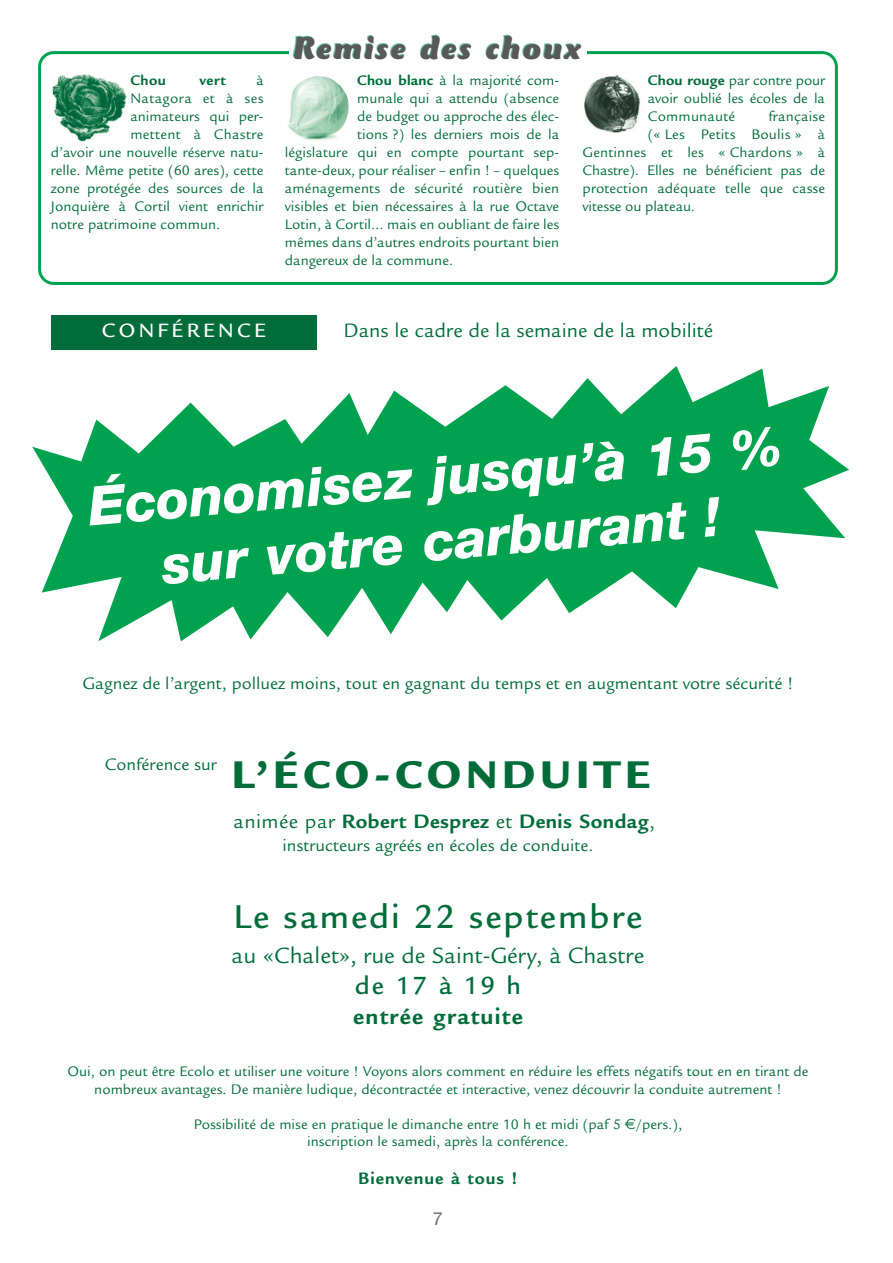
<style>
.page{position:relative;width:893px;height:1263px;background:#fff}
.page>*{position:absolute;margin:0;border:0;box-sizing:border-box;transform-origin:0 0}
.t1{font:italic 800 54px/64.8px "Helvetica Neue";color:#fff;text-align:center}
.t2{font:900 42px "Legacy Sans";letter-spacing:.115em;color:#006c39}
.t3{font:500 36px "Legacy Sans";letter-spacing:.055em;color:#006c39}
.t4{font:italic 900 33px "CT Mercurius";letter-spacing:.055em;color:#58595b}
.t5{font:500 27px "Legacy Sans";color:#006c39}
.t6{font:24px "Legacy Sans";color:#006c39}
.t7{font:700 24px "Legacy Sans";letter-spacing:.055em;color:#006c39}
.t8{font:700 21px "Legacy Sans";letter-spacing:.02em;color:#006c39}
.t9{font:21px "Legacy Sans";color:#006c39}
.t10{font:500 21px "Legacy Sans";letter-spacing:.165em;color:#fff}
.t11{font:18px "Legacy Sans";color:#006c39}
.t12{font:700 18px "Legacy Sans";letter-spacing:.055em;color:#006c39}
.t13{font:18px "Helvetica Neue";color:#6d6e70}
.t14{font:15px/18px "Legacy Sans";color:#006c39;text-align:center}
.t15{font:15px "Legacy Sans";letter-spacing:.02em;color:#006c39}
.t16{font:700 15px "Legacy Sans";letter-spacing:.035em;color:#006c39}
.s1{font-weight:700}
.s2{font-weight:400}
.s3{font-family:"Euro Sans"}
</style>
<div class="page">
<svg style="left:38px;top:51px;width:799px;height:234px"></svg>
<img style="left:51px;top:72px;width:78px;height:72px">
<img style="left:285px;top:72px;width:70px;height:71px">
<img style="left:582px;top:72px;width:60px;height:62px">
<div style="left:289px;top:39px;width:298px;height:24px;background:#fff"></div>
<div style="left:51px;top:315px;width:266px;height:34px;background:#006c39"></div>
<svg style="left:32px;top:366px;width:817px;height:275px;fill:#00a250"></svg>
<p class="t16" style="left:130px;top:75px;width:37px">Chou</p>
<p class="t16" style="left:199px;top:75px;width:28px">vert</p>
<p class="t14" style="left:256px;top:73px;width:9px">à</p>
<p class="t15" style="left:130px;top:93px;width:135px">Natagora et à ses</p>
<p class="t14" style="left:130px;top:109px;width:135px">animateurs qui per-</p>
<p class="t15" style="left:130px;top:129px;width:135px">mettent à Chastre</p>
<p class="t14" style="left:51px;top:145px;width:214px">d’avoir une nouvelle réserve natu-</p>
<p class="t14" style="left:51px;top:163px;width:214px">relle. Même petite (60 ares), cette</p>
<p class="t14" style="left:51px;top:181px;width:214px">zone protégée des sources de la</p>
<p class="t14" style="left:51px;top:199px;width:214px">Jonquière à Cortil vient enrichir</p>
<p class="t14" style="left:51px;top:217px;width:171px">notre patrimoine commun.</p>
<h3 class="t4" style="left:293px;top:36px;width:289px">Remise des choux</h3>
<p class="t14" style="left:357px;top:73px;width:203px"><span class="s1">Chou blanc</span> à la majorité com-</p>
<p class="t14" style="left:357px;top:91px;width:203px">munale qui a attendu (absence</p>
<p class="t14" style="left:357px;top:109px;width:203px">de budget ou approche des élec-</p>
<p class="t14" style="left:357px;top:127px;width:203px">tions ?) les derniers mois de la</p>
<p class="t14" style="left:285px;top:145px;width:276px">législature qui en compte pourtant sep-</p>
<p class="t14" style="left:285px;top:163px;width:276px">tante-deux, pour réaliser – enfin ! – quelques</p>
<p class="t14" style="left:285px;top:181px;width:276px">aménagements de sécurité routière bien</p>
<p class="t14" style="left:285px;top:199px;width:276px">visibles et bien nécessaires à la rue Octave</p>
<p class="t14" style="left:285px;top:217px;width:276px">Lotin, à Cortil… mais en oubliant de faire les</p>
<p class="t14" style="left:285px;top:235px;width:276px">mêmes dans d’autres endroits pourtant bien</p>
<p class="t14" style="left:285px;top:253px;width:170px">dangereux de la commune.</p>
<p class="t14" style="left:648px;top:73px;width:179px;text-align:justify"><span class="s1">Chou rouge</span> par contre pour avoir oublié les écoles de la Communauté</p>
<p class="t14" style="left:768px;top:109px;width:58px">française</p>
<p class="t14" style="left:648px;top:127px;width:179px">(« Les Petits Boulis » à</p>
<p class="t14" style="left:582px;top:145px;width:244px">Gentinnes et les « Chardons » à</p>
<p class="t14" style="left:582px;top:163px;width:244px">Chastre). Elles ne bénéficient pas de</p>
<p class="t14" style="left:582px;top:181px;width:244px">protection adéquate telle que casse</p>
<p class="t14" style="left:582px;top:199px;width:114px">vitesse ou plateau.</p>
<h3 class="t10" style="left:102px;top:322px;width:165px">CONFÉRENCE</h3>
<h3 class="t9" style="left:343px;top:323px;width:371px">Dans le cadre de la semaine de la mobilité</h3>
<h1 class="t1" style="left:86px;top:479px;width:698px;rotate:-5deg">Économisez jusqu’à 15 % sur votre carburant !</h1>
<p class="t11" style="left:82px;top:677px;width:712px">Gagnez de l’argent, polluez moins, tout en gagnant du temps et en augmentant votre sécurité !</p>
<p class="t11" style="left:105px;top:758px;width:114px">Conférence sur</p>
<h2 class="t2" style="left:232px;top:760px;width:420px">L’ÉCO-CONDUITE</h2>
<h3 class="t8" style="left:233px;top:813px;width:423px"><span class="s2">animée par</span> Robert Desprez <span class="s2">et</span> Denis Sondag<span class="s2">,</span></h3>
<p class="t11" style="left:282px;top:839px;width:312px">instructeurs agréés en écoles de conduite.</p>
<h3 class="t3" style="left:233px;top:903px;width:410px">Le samedi 22 septembre</h3>
<h3 class="t6" style="left:231px;top:947px;width:414px">au «Chalet», rue de Saint-Géry, à Chastre</h3>
<h3 class="t5" style="left:355px;top:975px;width:168px">de 17 à 19 h</h3>
<h3 class="t7" style="left:353px;top:1008px;width:171px">entrée gratuite</h3>
<p class="t14" style="left:67px;top:1064px;width:742px">Oui, on peut être Ecolo et utiliser une voiture ! Voyons alors comment en réduire les effets négatifs tout en en tirant de nombreux avantages. De manière ludique, décontractée et interactive, venez découvrir la conduite autrement !</p>
<p class="t14" style="left:194px;top:1117px;width:490px;line-height:17.2px">Possibilité de mise en pratique le dimanche entre 10 h et midi (paf 5 <span class="s3">€</span>/pers.), inscription le samedi, après la conférence.</p>
<p class="t12" style="left:358px;top:1172px;width:161px">Bienvenue à tous !</p>
<p class="t13" style="left:433px;top:1212px;width:12px">7</p>
</div>
